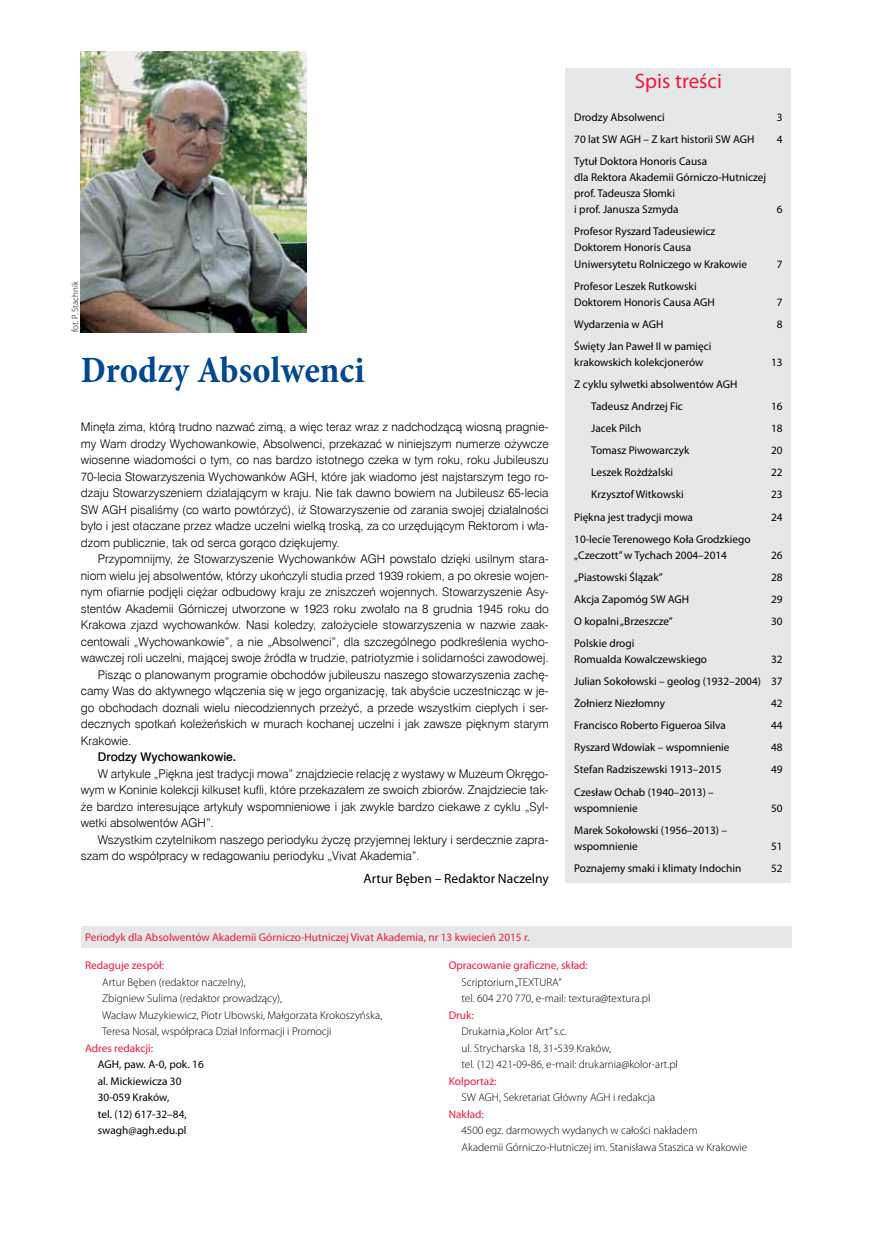
<style>
.page{position:relative;width:872px;height:1242px;background:#fff}
.page>*{position:absolute;margin:0;border:0;box-sizing:border-box;transform-origin:0 0}
.t1{font:700 condensed 37.5px "Minion Pro";color:#004892}
.t2{font:21px "Myriad Pro";color:#ed1a3b}
.t3{font:13.5px "Myriad Pro";color:#000}
.t4{font:12px/16.5px "Swis 721 Lt EU";color:#000;text-align:justify}
.t5{font:12px "Swis 721 Md EU";color:#000}
.t6{font:11.25px/16px "Myriad Pro";color:#000}
.t7{font:300 11.25px/16.5px "Myriad Pro";color:#000}
.t8{font:11.25px "Myriad Pro";color:#ed1a3b}
.t9{font:300 9px "Myriad Pro";color:#000}
.s1{font-weight:400}
</style>
<div class="page">
<div style="left:566px;top:68px;width:225px;height:814px;background:#e6e7e8"></div>
<div style="left:81px;top:926px;width:710px;height:22px;background:#e6e7e8"></div>
<img style="left:81px;top:52px;width:225px;height:280px">
<h2 class="t2" style="left:635px;top:70px;width:88px">Spis treści</h2>
<p class="t6" style="left:574px;top:109px;width:92px">Drodzy Absolwenci</p>
<p class="t6" style="left:777px;top:109px;width:7px">3</p>
<p class="t6" style="left:574px;top:131px;width:182px">70 lat SW AGH – Z kart historii SW AGH</p>
<p class="t6" style="left:777px;top:131px;width:7px">4</p>
<p class="t6" style="left:574px;top:153px;width:193px">Tytuł Doktora Honoris Causa<br>dla Rektora Akademii Górniczo-Hutniczej prof. Tadeusza Słomki<br>i prof. Janusza Szmyda</p>
<p class="t6" style="left:777px;top:202px;width:7px">6</p>
<p class="t9" style="left:70px;top:332px;width:52px;rotate:-90deg">fot. P. Stachnik</p>
<h1 class="t1" style="left:81px;top:344px;width:285px">Drodzy Absolwenci</h1>
<p class="t4" style="left:81px;top:419px;width:469px">Minęła zima, którą trudno nazwać zimą, a więc teraz wraz z nadchodzącą wiosną pragnie&shy;my Wam drodzy Wychowankowie, Absolwenci, przekazać w niniejszym numerze ożywcze wiosenne wiadomości o tym, co nas bardzo istotnego czeka w tym roku, roku Jubileuszu 70-lecia Stowarzyszenia Wychowanków AGH, które jak wiadomo jest najstarszym tego ro&shy;dzaju Stowarzyszeniem działającym w kraju. Nie tak dawno bowiem na Jubileusz 65-lecia SW AGH pisaliśmy (co warto powtórzyć), iż Stowarzyszenie od zarania swojej działalności było i jest otaczane przez władze uczelni wielką troską, za co urzędującym Rektorom i wła&shy;dzom publicznie, tak od serca gorąco dziękujemy.</p>
<p class="t4" style="left:98px;top:551px;width:452px">Przypomnijmy, że Stowarzyszenie Wychowanków AGH powstało dzięki usilnym stara-</p>
<p class="t4" style="left:81px;top:567px;width:469px">niom wielu jej absolwentów, którzy ukończyli studia przed 1939 rokiem, a po okresie wojen-</p>
<p class="t4" style="left:81px;top:584px;width:469px">nym ofiarnie podjęli ciężar odbudowy kraju ze zniszczeń wojennych. Stowarzyszenie Asy-</p>
<p class="t4" style="left:81px;top:600px;width:469px">stentów Akademii Górniczej utworzone w 1923 roku zwołało na 8 grudnia 1945 roku do</p>
<p class="t4" style="left:81px;top:617px;width:469px">Krakowa zjazd wychowanków. Nasi koledzy, założyciele stowarzyszenia w nazwie zaak-</p>
<p class="t4" style="left:81px;top:633px;width:469px">centowali „Wychowankowie”, a nie „Absolwenci”, dla szczególnego podkreślenia wycho-</p>
<p class="t4" style="left:81px;top:650px;width:469px">wawczej roli uczelni, mającej swoje źródła w trudzie, patriotyzmie i solidarności zawodowej.</p>
<p class="t4" style="left:98px;top:666px;width:452px">Pisząc o planowanym programie obchodów jubileuszu naszego stowarzyszenia zachę-</p>
<p class="t4" style="left:81px;top:683px;width:469px">camy Was do aktywnego włączenia się w jego organizację, tak abyście uczestnicząc w je-</p>
<p class="t4" style="left:81px;top:699px;width:469px">go obchodach doznali wielu niecodziennych przeżyć, a przede wszystkim ciepłych i ser-</p>
<p class="t4" style="left:81px;top:716px;width:469px">decznych spotkań koleżeńskich w murach kochanej uczelni i jak zawsze pięknym starym</p>
<p class="t4" style="left:81px;top:732px;width:52px">Krakowie.</p>
<p class="t5" style="left:98px;top:749px;width:140px">Drodzy Wychowankowie.</p>
<p class="t4" style="left:81px;top:765px;width:469px;text-indent:17px">W artykule „Piękna jest tradycji mowa” znajdziecie relację z wystawy w Muzeum Okręgo&shy;wym w Koninie kolekcji kilkuset kufli, które przekazałem ze swoich zbiorów. Znajdziecie tak&shy;że bardzo interesujące artykuły wspomnieniowe i jak zwykle bardzo ciekawe z cyklu „Syl&shy;wetki absolwentów AGH”.</p>
<p class="t4" style="left:81px;top:831px;width:469px;text-indent:17px">Wszystkim czytelnikom naszego periodyku życzę przyjemnej lektury i serdecznie zapra&shy;szam do współpracy w redagowaniu periodyku „Vivat Akademia”.</p>
<p class="t3" style="left:363px;top:871px;width:187px">Artur Bęben – Redaktor Naczelny</p>
<p class="t8" style="left:85px;top:931px;width:446px">Periodyk dla Absolwentów Akademii Górniczo-Hutniczej Vivat Akademia, nr 13 kwiecień 2015 r.</p>
<p class="t6" style="left:574px;top:224px;width:174px">Profesor Ryszard Tadeusiewicz<br>Doktorem Honoris Causa<br>Uniwersytetu Rolniczego w Krakowie</p>
<p class="t6" style="left:574px;top:278px;width:142px">Profesor Leszek Rutkowski<br>Doktorem Honoris Causa AGH</p>
<p class="t6" style="left:777px;top:256px;width:7px">7</p>
<p class="t6" style="left:777px;top:294px;width:7px">7</p>
<p class="t6" style="left:574px;top:316px;width:91px">Wydarzenia w AGH</p>
<p class="t6" style="left:777px;top:316px;width:7px">8</p>
<p class="t6" style="left:574px;top:338px;width:139px">Święty Jan Paweł II w pamięci krakowskich kolekcjonerów</p>
<p class="t6" style="left:771px;top:354px;width:13px">13</p>
<p class="t6" style="left:591px;top:373px;width:148px;line-height:22px;text-indent:-17px">Z cyklu sylwetki absolwentów AGH<br>Tadeusz Andrzej Fic</p>
<p class="t6" style="left:771px;top:398px;width:13px">16</p>
<p class="t6" style="left:591px;top:420px;width:52px">Jacek Pilch</p>
<p class="t6" style="left:771px;top:420px;width:13px">18</p>
<p class="t6" style="left:591px;top:443px;width:100px">Tomasz Piwowarczyk</p>
<p class="t6" style="left:771px;top:443px;width:13px">20</p>
<p class="t6" style="left:591px;top:465px;width:84px">Leszek Rożdżalski</p>
<p class="t6" style="left:771px;top:465px;width:13px">22</p>
<p class="t6" style="left:591px;top:487px;width:94px">Krzysztof Witkowski</p>
<p class="t6" style="left:771px;top:487px;width:13px">23</p>
<p class="t6" style="left:574px;top:509px;width:120px">Piękna jest tradycji mowa</p>
<p class="t6" style="left:771px;top:509px;width:13px">24</p>
<p class="t6" style="left:574px;top:531px;width:178px">10-lecie Terenowego Koła Grodzkiego „Czeczott” w Tychach 2004–2014</p>
<p class="t6" style="left:771px;top:547px;width:13px">26</p>
<p class="t6" style="left:574px;top:569px;width:90px">„Piastowski Ślązak”</p>
<p class="t6" style="left:771px;top:569px;width:13px">28</p>
<p class="t6" style="left:574px;top:591px;width:116px">Akcja Zapomóg SW AGH</p>
<p class="t6" style="left:771px;top:591px;width:13px">29</p>
<p class="t6" style="left:574px;top:613px;width:100px">O kopalni „Brzeszcze”</p>
<p class="t6" style="left:771px;top:613px;width:13px">30</p>
<p class="t6" style="left:574px;top:635px;width:134px">Polskie drogi<br>Romualda Kowalczewskiego</p>
<p class="t6" style="left:574px;top:648px;width:210px;line-height:22px;text-align:justify;text-indent:197px">32<br>Julian Sokołowski – geolog (1932–2004) 37<br>Żołnierz Niezłomny</p>
<p class="t6" style="left:771px;top:695px;width:13px">42</p>
<p class="t6" style="left:574px;top:717px;width:153px">Francisco Roberto Figueroa Silva</p>
<p class="t6" style="left:771px;top:717px;width:13px">44</p>
<p class="t6" style="left:574px;top:740px;width:157px">Ryszard Wdowiak – wspomnienie</p>
<p class="t6" style="left:771px;top:740px;width:13px">48</p>
<p class="t6" style="left:574px;top:762px;width:149px">Stefan Radziszewski 1913–2015</p>
<p class="t6" style="left:771px;top:762px;width:13px">49</p>
<p class="t6" style="left:574px;top:784px;width:141px">Czesław Ochab (1940–2013) – wspomnienie</p>
<p class="t6" style="left:771px;top:800px;width:13px">50</p>
<p class="t6" style="left:574px;top:822px;width:154px">Marek Sokołowski (1956–2013) – wspomnienie</p>
<p class="t6" style="left:771px;top:838px;width:13px">51</p>
<p class="t6" style="left:574px;top:860px;width:169px">Poznajemy smaki i klimaty Indochin</p>
<p class="t6" style="left:771px;top:860px;width:13px">52</p>
<p class="t8" style="left:85px;top:959px;width:81px">Redaguje zespół:</p>
<p class="t7" style="left:102px;top:973px;width:282px">Artur Bęben (redaktor naczelny),<br>Zbigniew Sulima (redaktor prowadzący),<br>Wacław Muzykiewicz, Piotr Ubowski, Małgorzata Krokoszyńska, Teresa Nosal, współpraca Dział Informacji i Promocji</p>
<p class="t8" style="left:85px;top:1041px;width:70px">Adres redakcji:</p>
<p class="t6" style="left:98px;top:1056px;width:107px;line-height:16.5px">AGH, paw. A‑0, pok. 16 al. Mickiewicza 30<br>30‑059 Kraków,<br>tel. (12) 617‑32–84, swagh@agh.edu.pl</p>
<p class="t8" style="left:449px;top:959px;width:141px">Opracowanie graficzne, skład:</p>
<p class="t7" style="left:461px;top:973px;width:190px">Scriptorium „TEXTURA”<br>tel. 604 270 770, e-mail: textura@textura.pl</p>
<p class="t8" style="left:449px;top:1008px;width:27px">Druk:</p>
<p class="t7" style="left:461px;top:1023px;width:107px">Drukarnia „Kolor Art” s.c.</p>
<p class="t7" style="left:461px;top:1039px;width:151px">ul. Strycharska 18, 31<span class="s1">‑</span>539 Kraków,</p>
<p class="t7" style="left:461px;top:1056px;width:218px">tel. (12) 421<span class="s1">‑</span>09<span class="s1">‑</span>86, e-mail: drukarnia@kolor-art.pl</p>
<p class="t8" style="left:449px;top:1074px;width:49px">Kolportaż:</p>
<p class="t7" style="left:461px;top:1089px;width:195px">SW AGH, Sekretariat Główny AGH i redakcja</p>
<p class="t8" style="left:449px;top:1107px;width:37px">Nakład:</p>
<p class="t7" style="left:461px;top:1122px;width:287px">4500 egz. darmowych wydanych w całości nakładem<br>Akademii Górniczo-Hutniczej im. Stanisława Staszica w Krakowie</p>
</div>
